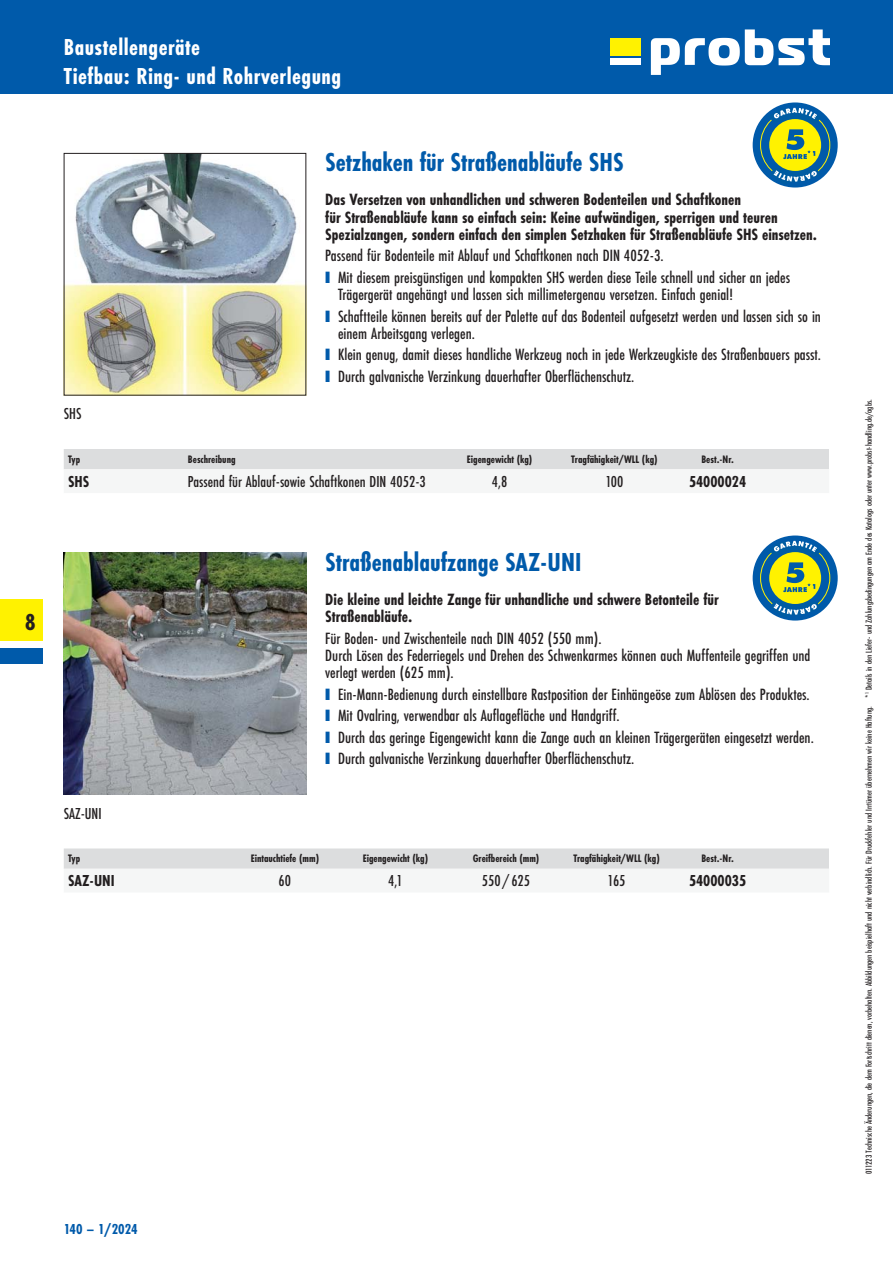
<style>
.page{position:relative;width:893px;height:1263px;background:#fff}
.page>*{position:absolute;margin:0;border:0;box-sizing:border-box;transform-origin:0 0}
.t1{font:700 27px "Futura PT Cond";color:#005aaa}
.t2{font:700 24px/28.5px "Futura PT Cond";letter-spacing:.02em;color:#fff}
.t3{font:700 24px "Futura PT Cond";color:#231f20}
.t4{font:500 16.95px/17.2px "Futura PT Cond";color:#231f20}
.t5{font:700 16.95px/17.2px "Futura PT Cond";color:#231f20}
.t6{font:500 16.5px "Futura PT Cond";color:#231f20}
.t7{font:700 16.5px "Futura PT Cond";color:#231f20}
.t8{font:700 15px "Futura PT Cond";color:#005aaa}
.t9{font:700 11.25px "Futura PT Cond";color:#231f20}
.t10{font:500 9px "Futura PT Cond";color:#231f20}
.s1{font-family:"Arial";font-weight:400;font-size:24.6px;color:#005aaa}
</style>
<div class="page">
<div style="left:0;top:0;width:893px;height:94px;background:#005aaa"></div>
<div style="left:610px;top:38px;width:31px;height:17px;background:#fff200"></div>
<svg style="left:651px;top:29px;width:178px;height:46px"></svg>
<div style="left:610px;top:58px;width:31px;height:7px;background:#fff"></div>
<div style="left:0;top:600px;width:43px;height:42px;background:#fff200"></div>
<div style="left:0;top:648px;width:43px;height:15px;background:#005aaa"></div>
<img style="left:66px;top:155px;width:238px;height:238px">
<div style="left:64px;top:449px;width:765px;height:20px;background:#dcddde"></div>
<img style="left:64px;top:553px;width:242px;height:242px">
<svg style="left:64px;top:848px;width:765px;height:21px;background:#dddedf"></svg>
<svg style="left:753px;top:102px;width:85px;height:86px;background:#1567a2"></svg>
<svg style="left:770px;top:168px;width:51px;height:20px"></svg>
<div style="left:769px;top:119px;width:52px;height:52px;background:#fff200;border-radius:50%"></div>
<svg style="left:768px;top:106px;width:54px;height:53px"></svg>
<svg style="left:753px;top:535px;width:85px;height:85px;background:#1667a2"></svg>
<svg style="left:770px;top:601px;width:51px;height:20px"></svg>
<div style="left:769px;top:552px;width:52px;height:52px;background:#fff200;border-radius:50%"></div>
<svg style="left:768px;top:539px;width:54px;height:53px"></svg>
<h2 class="t3" style="left:25px;top:610px;width:12px">8</h2>
<h2 class="t2" style="left:64px;top:34px;width:279px">Baustellengeräte<br>Tiefbau: Ring- und Rohrverlegung</h2>
<p class="t6" style="left:64px;top:405px;width:19px">SHS</p>
<h1 class="t1" style="left:325px;top:149px;width:300px">Setzhaken für Straßenabläufe SHS</h1>
<p class="t5" style="left:325px;top:192px;width:493px">Das Versetzen von unhandlichen und schweren Bodenteilen und Schaftkonen<br>für Straßenabläufe kann so einfach sein: Keine aufwändigen, sperrigen und teuren<br>Spezialzangen, sondern einfach den simplen Setzhaken für Straßenabläufe SHS einsetzen.</p>
<p class="t4" style="left:325px;top:248px;width:340px">Passend für Bodenteile mit Ablauf und Schaftkonen nach DIN 4052-3.</p>
<p class="t4" style="left:338px;top:269px;width:454px;text-indent:-13px"><span class="s1">■</span> Mit diesem preisgünstigen und kompakten SHS werden diese Teile schnell und sicher an jedes<br>Trägergerät angehängt und lassen sich millimetergenau versetzen. Einfach genial!</p>
<p class="t4" style="left:338px;top:308px;width:484px;text-indent:-13px"><span class="s1">■</span> Schaftteile können bereits auf der Palette auf das Bodenteil aufgesetzt werden und lassen sich so in einem Arbeitsgang verlegen.</p>
<p class="t4" style="left:325px;top:347px;width:497px"><span class="s1">■</span> Klein genug, damit dieses handliche Werkzeug noch in jede Werkzeugkiste des Straßenbauers passt.</p>
<p class="t4" style="left:325px;top:368px;width:311px"><span class="s1">■</span> Durch galvanische Verzinkung dauerhafter Oberflächenschutz.</p>
<p class="t9" style="left:68px;top:453px;width:14px">Typ</p>
<p class="t9" style="left:188px;top:453px;width:49px">Beschreibung</p>
<p class="t9" style="left:467px;top:453px;width:67px">Eigengewicht (kg)</p>
<p class="t9" style="left:571px;top:453px;width:88px">Tragfähigkeit/WLL (kg)</p>
<p class="t9" style="left:701px;top:453px;width:34px">Best.- Nr.</p>
<p class="t7" style="left:68px;top:473px;width:23px">SHS</p>
<p class="t6" style="left:188px;top:473px;width:239px">Passend für Ablauf-sowie Schaftkonen DIN 4052-3</p>
<p class="t6" style="left:492px;top:473px;width:17px">4,8</p>
<p class="t6" style="left:605px;top:473px;width:20px">100</p>
<p class="t7" style="left:689px;top:473px;width:59px">54000024</p>
<p class="t6" style="left:64px;top:805px;width:39px">SAZ- UNI</p>
<h1 class="t1" style="left:325px;top:548px;width:258px">Straßenablaufzange SAZ-UNI</h1>
<p class="t5" style="left:325px;top:591px;width:395px">Die kleine und leichte Zange für unhandliche und schwere Betonteile für<br>Straßenabläufe.</p>
<p class="t4" style="left:325px;top:630px;width:487px">Für Boden- und Zwischenteile nach DIN 4052 (550 mm).<br>Durch Lösen des Federriegels und Drehen des Schwenkarmes können auch Muffenteile gegriffen und verlegt werden (625 mm).</p>
<p class="t4" style="left:325px;top:686px;width:486px"><span class="s1">■</span> Ein-Mann-Bedienung durch einstellbare Rastposition der Einhängeöse zum Ablösen des Produktes.</p>
<p class="t4" style="left:325px;top:707px;width:296px"><span class="s1">■</span> Mit Ovalring, verwendbar als Auflagefläche und Handgriff.</p>
<p class="t4" style="left:325px;top:729px;width:490px"><span class="s1">■</span> Durch das geringe Eigengewicht kann die Zange auch an kleinen Trägergeräten eingesetzt werden.</p>
<p class="t4" style="left:325px;top:750px;width:311px"><span class="s1">■</span> Durch galvanische Verzinkung dauerhafter Oberflächenschutz.</p>
<p class="t9" style="left:68px;top:853px;width:14px">Typ</p>
<p class="t9" style="left:251px;top:853px;width:70px">Eintauchtiefe (mm)</p>
<p class="t9" style="left:363px;top:853px;width:67px">Eigengewicht (kg)</p>
<p class="t9" style="left:473px;top:853px;width:68px">Greifbereich (mm)</p>
<p class="t9" style="left:573px;top:853px;width:88px">Tragfähigkeit/WLL (kg)</p>
<p class="t9" style="left:701px;top:853px;width:34px">Best.- Nr.</p>
<p class="t7" style="left:68px;top:872px;width:48px">SAZ- UNI</p>
<p class="t6" style="left:279px;top:872px;width:14px">60</p>
<p class="t6" style="left:388px;top:872px;width:16px">4,1</p>
<p class="t6" style="left:482px;top:872px;width:50px">550 / 625</p>
<p class="t6" style="left:608px;top:872px;width:19px">165</p>
<p class="t7" style="left:689px;top:872px;width:59px">54000035</p>
<p class="t8" style="left:64px;top:1221px;width:75px">140 – 1/2024</p>
<p class="t10" style="left:864px;top:1174px;width:776px;rotate:-90deg">011223 Technische Änderungen, die dem Fortschritt dienen, vorbehalten. Abbildungen beispielhaft und nicht verbindlich. Für Druckfehler und Irrtümer übernehmen wir keine Haftung. *<sup>1</sup> Details in den Liefer- und Zahlungsbedingungen am Ende des Katalogs oder unter www.probst-handling.de/agbs.</p>
</div>
